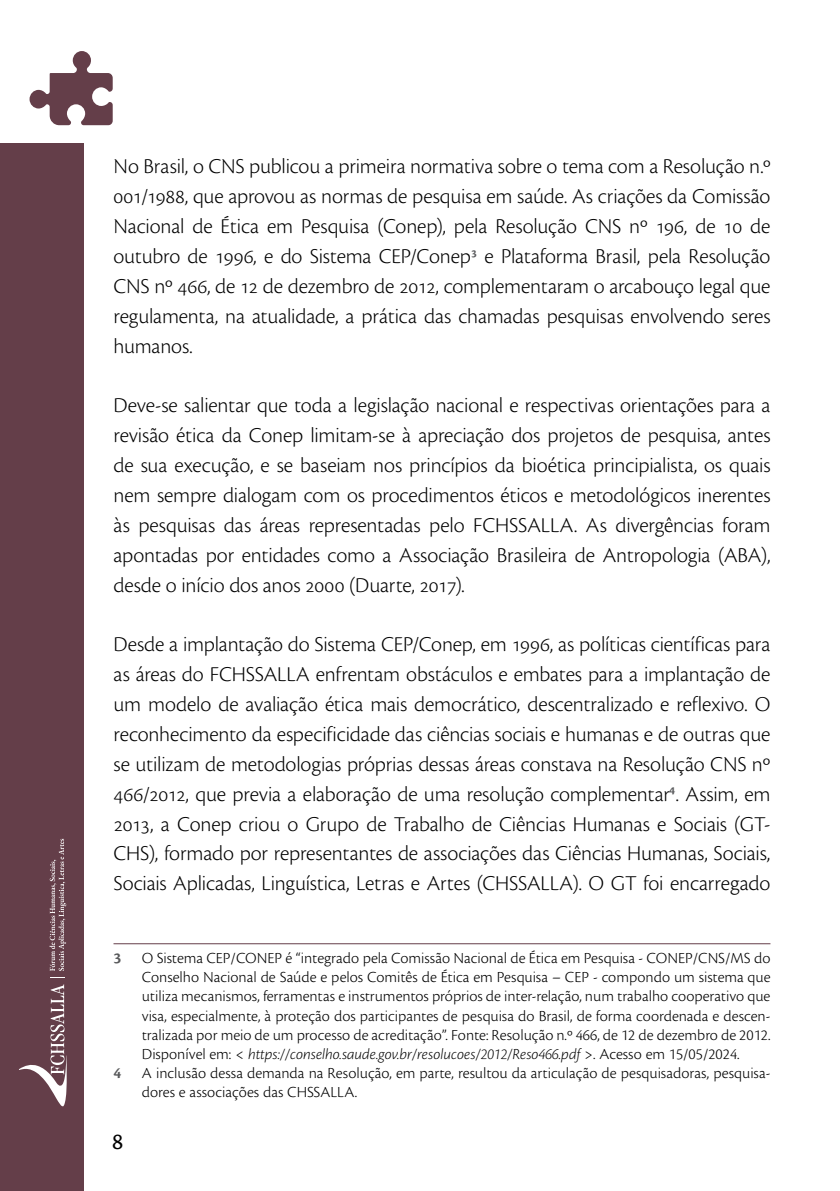
<style>
.page{position:relative;width:840px;height:1191px;background:#fff}
.page>*{position:absolute;margin:0;border:0;box-sizing:border-box;transform-origin:0 0}
.t1{font:24px "Cronos Pro";color:#000}
.t2{font:300 22px/29.8px "Cronos Pro";letter-spacing:-.005em;color:#000;text-align:justify}
.t3{font:16px/19.2px "Cronos Pro Lt Capt";color:#000;text-align:justify}
.t4{font:italic 300 16px "Cronos Pro";color:#000}
.t5{font:16px "Cronos Pro Semibold Capt";color:#58595b}
.s1{font-family:"Cronos Pro Lt Capt";font-weight:400;font-style:normal}
</style>
<div class="page">
<div style="left:0;top:144px;width:84px;height:1047px;background:#643e49"></div>
<svg style="left:30px;top:51px;width:83px;height:74px"></svg>
<svg style="left:19px;top:984px;width:48px;height:122px"></svg>
<svg style="left:49px;top:838px;width:17px;height:133px"></svg>
<svg style="left:50px;top:977px;width:14px;height:1px"></svg>
<hr style="left:113px;top:943px;width:657px;height:1px;background:#643e49">
<p class="t2" style="left:113px;top:151px;width:658px">No Brasil, o CNS publicou a primeira normativa sobre o tema com a Resolução n.º 001/1988, que aprovou as normas de pesquisa em saúde. As criações da Comissão Nacional de Ética em Pesquisa (Conep), pela Resolução CNS nº 196, de 10 de outubro de 1996, e do Sistema CEP/Conep<sup>3</sup> e Plataforma Brasil, pela Resolução CNS nº 466, de 12 de dezembro de 2012, complementaram o arcabouço legal que regulamenta, na atualidade, a prática das chamadas pesquisas envolvendo seres humanos.</p>
<p class="t2" style="left:113px;top:390px;width:658px">Deve-se salientar que toda a legislação nacional e respectivas orientações para a revisão ética da Conep limitam-se à apreciação dos projetos de pesquisa, antes de sua execução, e se baseiam nos princípios da bioética principialista, os quais nem sempre dialogam com os procedimentos éticos e metodológicos inerentes às pesquisas das áreas representadas pelo FCHSSALLA. As divergências foram apontadas por entidades como a Associação Brasileira de Antropologia (ABA), desde o início dos anos 2000 (Duarte, 2017).</p>
<p class="t2" style="left:113px;top:629px;width:658px">Desde a implantação do Sistema CEP/Conep, em 1996, as políticas científicas para as áreas do FCHSSALLA enfrentam obstáculos e embates para a implantação de um modelo de avaliação ética mais democrático, descentralizado e reflexivo. O reconhecimento da especificidade das ciências sociais e humanas e de outras que se utilizam de metodologias próprias dessas áreas constava na Resolução CNS nº 466/2012, que previa a elaboração de uma resolução complementar<sup>4</sup>. Assim, em 2013, a Conep criou o Grupo de Trabalho de Ciências Humanas e Sociais (GT-CHS), formado por representantes de associações das Ciências Humanas, Sociais, Sociais Aplicadas, Linguística, Letras e Artes (CHSSALLA). O GT foi encarregado</p>
<p class="t5" style="left:113px;top:948px;width:9px">3</p>
<p class="t3" style="left:142px;top:948px;width:629px">O Sistema CEP/CONEP é “integrado pela Comissão Nacional de Ética em Pesquisa - CONEP/CNS/MS do Conselho Nacional de Saúde e pelos Comitês de Ética em Pesquisa – CEP - compondo um sistema que utiliza mecanismos, ferramentas e instrumentos próprios de inter-relação, num trabalho cooperativo que visa, especialmente, à proteção dos participantes de pesquisa do Brasil, de forma coordenada e descen&shy;tralizada por meio de um processo de acreditação”. Fonte: Resolução n.º 466, de 12 de dezembro de 2012.</p>
<p class="t4" style="left:142px;top:1045px;width:599px"><span class="s1">Disponível em: &lt;</span> https://conselho.saude.gov.br/resolucoes/2012/Reso466.pdf <span class="s1">&gt;. Acesso em 15/05/2024.</span></p>
<p class="t5" style="left:113px;top:1064px;width:9px">4</p>
<p class="t3" style="left:142px;top:1063px;width:629px">A inclusão dessa demanda na Resolução, em parte, resultou da articulação de pesquisadoras, pesquisa&shy;dores e associações das CHSSALLA.</p>
<p class="t1" style="left:112px;top:1127px;width:13px">8</p>
</div>
